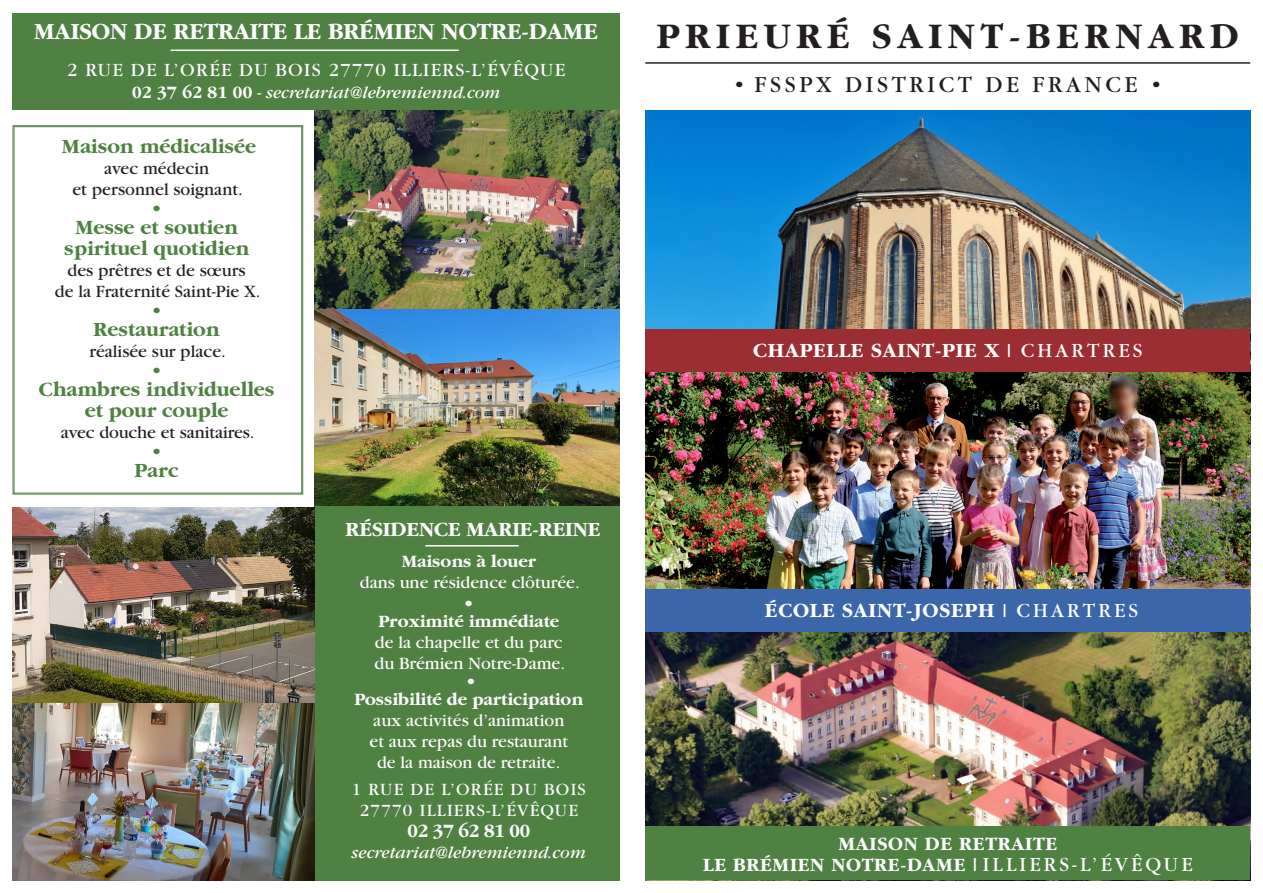
<style>
.page{position:relative;width:1263px;height:893px;background:#fff}
.page>*{position:absolute;margin:0;border:0;box-sizing:border-box;transform-origin:0 0}
.t1{font:700 37.5px "Garamond";letter-spacing:.16em;color:#231f20}
.t2{font:700 24px "Garamond";color:#fff}
.t3{font:24px "Garamond";letter-spacing:.15em;color:#231f20}
.t4{font:700 21px "Garamond";color:#4f8143}
.t5{font:700 21px "Garamond";letter-spacing:.04em;color:#fff}
.t6{font:700 21px "Garamond";color:#fff}
.t7{font:700 19.5px "Garamond";letter-spacing:.04em;color:#fff}
.t8{font:19.5px "Garamond";letter-spacing:.07em;color:#fff}
.t9{font:18px "Garamond";color:#fff}
.t10{font:18px "Garamond";color:#231f20}
.t11{font:italic 18px "Garamond";color:#fff}
.t12{font:700 18px "Garamond";color:#fff}
.t13{font:18px "Garamond";letter-spacing:.07em;color:#fff}
.t14{font:700 18px "Garamond";color:#4f8143}
.s1{font-weight:700;font-style:normal}
.s2{font-style:normal}
.s3{font-weight:700;font-size:18px}
.s4{font-family:"Arial";font-weight:400;font-size:18px}
.s5{font-weight:400}
.s6{font-weight:400;font-size:21px}
</style>
<div class="page">
<img style="left:645px;top:632px;width:605px;height:194px">
<img style="left:645px;top:110px;width:605px;height:479px">
<img style="left:315px;top:109px;width:305px;height:398px">
<hr style="left:645px;top:62px;width:605px;height:2px;background:#231f20">
<img style="left:13px;top:507px;width:303px;height:196px">
<img style="left:13px;top:703px;width:303px;height:177px">
<div style="left:13px;top:13px;width:607px;height:96px;background:#4f8143"></div>
<hr style="left:171px;top:50px;width:288px;height:1px;background:#fff">
<div style="left:645px;top:589px;width:605px;height:43px;background:#3b66aa"></div>
<div style="left:645px;top:329px;width:605px;height:42px;background:#9a2e32"></div>
<div style="left:645px;top:826px;width:605px;height:54px;background:#4f8143"></div>
<div style="left:316px;top:506px;width:304px;height:374px;background:#4f8143"></div>
<hr style="left:425px;top:545px;width:94px;height:1px;background:#fff">
<svg style="left:13px;top:125px;width:290px;height:370px"></svg>
<div style="left:14px;top:126px;width:288px;height:367px;border:1px solid #4f8143"></div>
<p class="t2" style="left:34px;top:19px;width:565px">MAISON DE RETRAITE LE BRÉMIEN NOTRE-DAME</p>
<p class="t8" style="left:67px;top:59px;width:499px">2 RUE DE L’ORÉE DU BOIS 27770 ILLIERS-L’ÉVÊQUE</p>
<p class="t11" style="left:132px;top:83px;width:370px"><span class="s1">02 37 62 81 00</span> <span class="s2">-</span> secretariat@lebremiennd.com</p>
<p class="t4" style="left:62px;top:135px;width:196px">Maison médicalisée</p>
<p class="t10" style="left:104px;top:159px;width:107px">avec médecin</p>
<p class="t10" style="left:72px;top:180px;width:172px">et personnel soignant.</p>
<p class="t14" style="left:151px;top:199px;width:13px">•</p>
<p class="t4" style="left:75px;top:216px;width:164px">Messe et soutien</p>
<p class="t4" style="left:64px;top:237px;width:187px">spirituel quotidien</p>
<p class="t10" style="left:68px;top:261px;width:180px">des prêtres et de sœurs</p>
<p class="t10" style="left:55px;top:282px;width:207px">de la Fraternité Saint-Pie X.</p>
<p class="t14" style="left:151px;top:301px;width:13px">•</p>
<p class="t4" style="left:94px;top:318px;width:127px">Restauration</p>
<p class="t10" style="left:89px;top:342px;width:138px">réalisée sur place.</p>
<p class="t14" style="left:151px;top:361px;width:13px">•</p>
<p class="t4" style="left:39px;top:378px;width:237px">Chambres individuelles</p>
<p class="t4" style="left:85px;top:399px;width:145px">et pour couple</p>
<p class="t10" style="left:61px;top:423px;width:195px">avec douche et sanitaires.</p>
<p class="t14" style="left:151px;top:442px;width:13px">•</p>
<p class="t4" style="left:135px;top:459px;width:46px">Parc</p>
<p class="t6" style="left:346px;top:519px;width:256px">RÉSIDENCE MARIE-REINE</p>
<p class="t12" style="left:402px;top:552px;width:136px">Maisons à louer</p>
<p class="t9" style="left:360px;top:573px;width:221px">dans une résidence clôturée.</p>
<p class="t12" style="left:463px;top:594px;width:13px">•</p>
<p class="t12" style="left:378px;top:612px;width:182px">Proximité immédiate</p>
<p class="t9" style="left:375px;top:633px;width:189px">de la chapelle et du parc</p>
<p class="t9" style="left:375px;top:654px;width:192px">du Brémien Notre-Dame.</p>
<p class="t12" style="left:466px;top:672px;width:13px">•</p>
<p class="t12" style="left:354px;top:690px;width:230px">Possibilité de participation</p>
<p class="t9" style="left:373px;top:711px;width:193px">aux activités d’animation</p>
<p class="t9" style="left:369px;top:732px;width:200px">et aux repas du restaurant</p>
<p class="t9" style="left:377px;top:753px;width:185px">de la maison de retraite.</p>
<p class="t13" style="left:352px;top:780px;width:236px">1 RUE DE L’ORÉE DU BOIS</p>
<p class="t13" style="left:360px;top:801px;width:220px">27770 ILLIERS-L’ÉVÊQUE</p>
<p class="t7" style="left:407px;top:820px;width:125px">02 37 62 81 00</p>
<p class="t11" style="left:352px;top:843px;width:236px">secretariat@lebremiennd.com</p>
<p class="t1" style="left:657px;top:17px;width:583px">PRIEURÉ SAINT-BERNARD</p>
<p class="t3" style="left:734px;top:72px;width:430px"><span class="s3">•</span> FSSPX DISTRICT DE FRANCE <span class="s3">•</span></p>
<p class="t5" style="left:753px;top:339px;width:391px">CHAPELLE SAINT-PIE X <span class="s4">I</span> <span class="s5">C HARTRE S</span></p>
<p class="t5" style="left:765px;top:599px;width:375px">ÉCOLE SAINT-JOSEPH <span class="s4">I</span> <span class="s5">C HARTRE S</span></p>
<p class="t7" style="left:838px;top:833px;width:220px">MAISON DE RETRAITE</p>
<p class="t7" style="left:703px;top:854px;width:491px">LE BRÉMIEN NOTRE-DAME <span class="s4">I</span> <span class="s6">ILLIERS-L’ÉVÊQUE</span></p>
</div>
